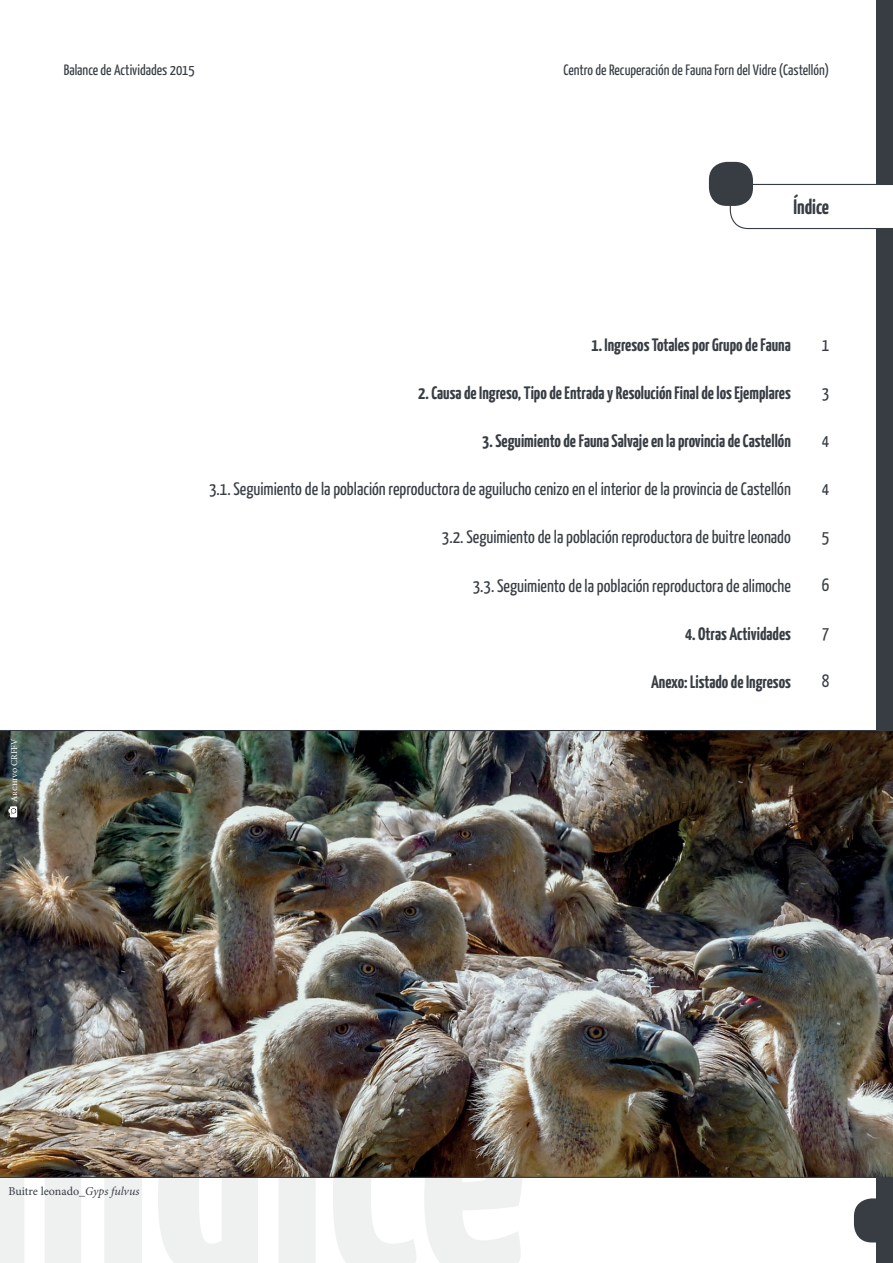
<style>
.page{position:relative;width:893px;height:1263px;background:#fff}
.page>*{position:absolute;margin:0;border:0;box-sizing:border-box;transform-origin:0 0}
.t1{font:700 21px "Yanone Kaffeesatz";color:#383d44}
.t2{font:18px "Yanone Kaffeesatz";color:#383d44}
.t3{font:700 18px "Yanone Kaffeesatz";color:#383d44}
.t4{font:15px "Yanone Kaffeesatz";color:#383d44}
.t5{font:12px "Minion Pro";color:#383d44}
.t6{font:9px "Minion Pro";color:#fff}
.s1{font-style:italic}
</style>
<div class="page">
<svg style="left:854px;top:1198px;width:22px;height:44px"></svg>
<div style="left:876px;top:0;width:17px;height:1263px;background:#383d44"></div>
<svg style="left:729px;top:183px;width:164px;height:47px"></svg>
<div style="left:709px;top:162px;width:44px;height:44px;background:#383d44;border-radius:18px"></div>
<svg style="left:0;top:1178px;width:522px;height:85px;fill:#eff0f0"></svg>
<img style="left:0;top:730px;width:893px;height:448px">
<svg style="left:9px;top:806px;width:8px;height:11px"></svg>
<p class="t4" style="left:64px;top:60px;width:133px">Balance de Actividades 2015</p>
<p class="t4" style="left:563px;top:60px;width:267px">Centro de Recuperación de Fauna Forn del Vidre (Castellón)</p>
<p class="t1" style="left:793px;top:194px;width:37px">Índice</p>
<p class="t6" style="left:8px;top:802px;width:65px;rotate:-90deg">Archivo CRFFV</p>
<p class="t3" style="left:591px;top:334px;width:201px">1. Ingresos Totales por Grupo de Fauna</p>
<p class="t3" style="left:418px;top:382px;width:374px">2. Causa de Ingreso, Tipo de Entrada y Resolución Final de los Ejemplares</p>
<p class="t3" style="left:482px;top:430px;width:310px">3. Seguimiento de Fauna Salvaje en la provincia de Castellón</p>
<p class="t2" style="left:209px;top:478px;width:583px">3.1. Seguimiento de la población reproductora de aguilucho cenizo en el interior de la provincia de Castellón</p>
<p class="t2" style="left:442px;top:526px;width:350px">3.2. Seguimiento de la población reproductora de buitre leonado</p>
<p class="t2" style="left:473px;top:574px;width:320px">3.3. Seguimiento de la población reproductora de alimoche</p>
<p class="t3" style="left:685px;top:622px;width:107px">4. Otras Actividades</p>
<p class="t3" style="left:651px;top:670px;width:141px">Anexo: Listado de Ingresos</p>
<p class="t2" style="left:822px;top:334px;width:9px">1</p>
<p class="t2" style="left:822px;top:382px;width:9px">3</p>
<p class="t2" style="left:822px;top:430px;width:9px">4</p>
<p class="t2" style="left:822px;top:478px;width:9px">4</p>
<p class="t2" style="left:822px;top:526px;width:9px">5</p>
<p class="t2" style="left:822px;top:574px;width:9px">6</p>
<p class="t2" style="left:822px;top:622px;width:9px">7</p>
<p class="t2" style="left:822px;top:670px;width:9px">8</p>
<p class="t5" style="left:9px;top:1183px;width:133px">Buitre leonado_<span class="s1">Gyps fulvus</span></p>
</div>
